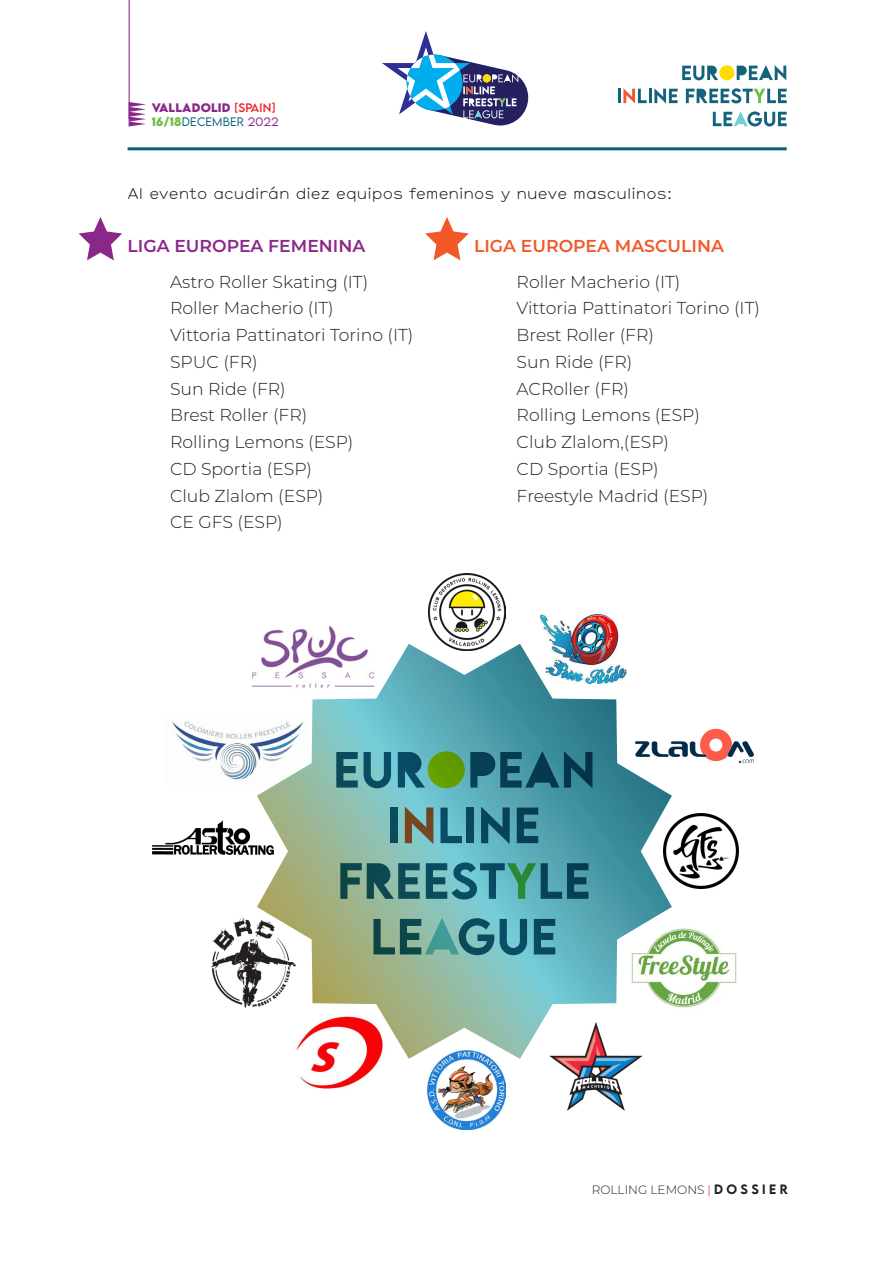
<style>
.page{position:relative;width:893px;height:1263px;background:#fff}
.page>*{position:absolute;margin:0;border:0;box-sizing:border-box;transform-origin:0 0}
.t1{font:300 17.25px "Montserrat";color:#231f20}
.t2{font:600 17.25px "Montserrat";color:#f15929}
.t3{font:600 17.25px "Montserrat";color:#8a2889}
.t4{font:300 15px "Hermes Sans";color:#231f20}
.t5{font:300 12.15px "Montserrat";color:#231f20}
.t6{font:700 10.95px/13.8px "LEMONMILK";letter-spacing:.02em;color:#8a2889}
.s1{font-weight:400;color:#ee1d23}
.s2{color:#6ebe44}
.s3{font-weight:300;color:#096473}
.s4{font-weight:300}
.s5{color:#d1232a}
.s6{font-family:"LEMONMILK";font-weight:500}
</style>
<div class="page">
<svg style="left:713px;top:111px;width:74px;height:15px"></svg>
<hr style="left:618px;top:89px;width:3px;height:14px;background:#15627b">
<svg style="left:623px;top:88px;width:55px;height:15px"></svg>
<svg style="left:686px;top:88px;width:101px;height:15px"></svg>
<svg style="left:682px;top:66px;width:36px;height:14px"></svg>
<div style="left:719px;top:65px;width:15px;height:15px;background:#ffdc01;border-radius:50%"></div>
<svg style="left:737px;top:65px;width:49px;height:15px"></svg>
<svg style="left:382px;top:31px;width:146px;height:94px"></svg>
<hr style="left:129px;top:0;width:1px;height:119px;background:#8a2889">
<svg style="left:129px;top:102px;width:17px;height:24px"></svg>
<hr style="left:128px;top:147px;width:659px;height:3px;background:#096473">
<img style="left:172px;top:721px;width:85px;height:59px">
<img style="left:672px;top:728px;width:82px;height:36px">
<img style="left:427px;top:1059px;width:79px;height:70px">
<img style="left:541px;top:614px;width:78px;height:30px">
<img style="left:252px;top:625px;width:103px;height:62px">
<img style="left:300px;top:1059px;width:81px;height:30px">
<img style="left:428px;top:573px;width:77px;height:71px">
<img style="left:553px;top:1059px;width:86px;height:52px">
<img style="left:672px;top:928px;width:65px;height:80px">
<img style="left:672px;top:813px;width:67px;height:76px">
<img style="left:211px;top:917px;width:46px;height:91px">
<img style="left:152px;top:820px;width:105px;height:35px">
<svg style="left:257px;top:644px;width:415px;height:415px"></svg>
<svg style="left:373px;top:918px;width:121px;height:37px"></svg>
<svg style="left:500px;top:919px;width:27px;height:36px"></svg>
<svg style="left:534px;top:919px;width:21px;height:35px"></svg>
<div style="left:391px;top:807px;width:7px;height:36px;background:#0b4c5e"></div>
<svg style="left:405px;top:807px;width:28px;height:37px"></svg>
<svg style="left:440px;top:807px;width:22px;height:36px"></svg>
<div style="left:467px;top:807px;width:7px;height:36px;background:#084760"></div>
<svg style="left:481px;top:807px;width:29px;height:37px"></svg>
<svg style="left:517px;top:807px;width:21px;height:36px"></svg>
<svg style="left:340px;top:863px;width:80px;height:36px"></svg>
<svg style="left:426px;top:862px;width:162px;height:37px"></svg>
<svg style="left:336px;top:752px;width:22px;height:35px"></svg>
<svg style="left:364px;top:752px;width:27px;height:36px"></svg>
<svg style="left:398px;top:752px;width:27px;height:35px"></svg>
<div style="left:428px;top:751px;width:37px;height:37px;background:#639d00;border-radius:50%"></div>
<svg style="left:470px;top:751px;width:122px;height:37px"></svg>
<svg style="left:79px;top:217px;width:43px;height:43px"></svg>
<svg style="left:425px;top:217px;width:44px;height:43px"></svg>
<p class="t6" style="left:152px;top:101px;width:128px">VALLADOLID <span class="s1">[SPAIN]<br></span><span class="s2">16/18</span><span class="s3">DECEMBER</span> <span class="s4">2022</span></p>
<p class="t4" style="left:128px;top:183px;width:546px">Al evento acudirán diez equipos femeninos y nueve masculinos:</p>
<p class="t3" style="left:128px;top:234px;width:239px">LIGA EUROPEA FEMENINA</p>
<p class="t1" style="left:170px;top:270px;width:200px">Astro Roller Skating (IT)</p>
<p class="t1" style="left:170px;top:296px;width:165px">Roller Macherio (IT)</p>
<p class="t1" style="left:170px;top:323px;width:245px">Vittoria Pattinatori Torino (IT)</p>
<p class="t1" style="left:170px;top:350px;width:89px">SPUC (FR)</p>
<p class="t1" style="left:170px;top:377px;width:117px">Sun Ride (FR)</p>
<p class="t1" style="left:170px;top:403px;width:139px">Brest Roller (FR)</p>
<p class="t1" style="left:170px;top:430px;width:185px">Rolling Lemons (ESP)</p>
<p class="t1" style="left:170px;top:457px;width:144px">CD Sportia (ESP)</p>
<p class="t1" style="left:170px;top:484px;width:155px">Club Zlalom (ESP)</p>
<p class="t1" style="left:170px;top:510px;width:114px">CE GFS (ESP)</p>
<p class="t2" style="left:474px;top:234px;width:251px">LIGA EUROPEA MASCULINA</p>
<p class="t1" style="left:517px;top:270px;width:165px">Roller Macherio (IT)</p>
<p class="t1" style="left:517px;top:297px;width:245px">Vittoria Pattinatori Torino (IT)</p>
<p class="t1" style="left:517px;top:323px;width:139px">Brest Roller (FR)</p>
<p class="t1" style="left:517px;top:350px;width:117px">Sun Ride (FR)</p>
<p class="t1" style="left:517px;top:377px;width:114px">ACRoller (FR)</p>
<p class="t1" style="left:517px;top:404px;width:185px">Rolling Lemons (ESP)</p>
<p class="t1" style="left:517px;top:430px;width:154px">Club Zlalom,(ESP)</p>
<p class="t1" style="left:517px;top:457px;width:144px">CD Sportia (ESP)</p>
<p class="t1" style="left:517px;top:484px;width:193px">Freestyle Madrid (ESP)</p>
<p class="t5" style="left:592px;top:1181px;width:198px">ROLLING LEMONS <span class="s5">|</span> <span class="s6">D O S S I E R</span></p>
</div>
